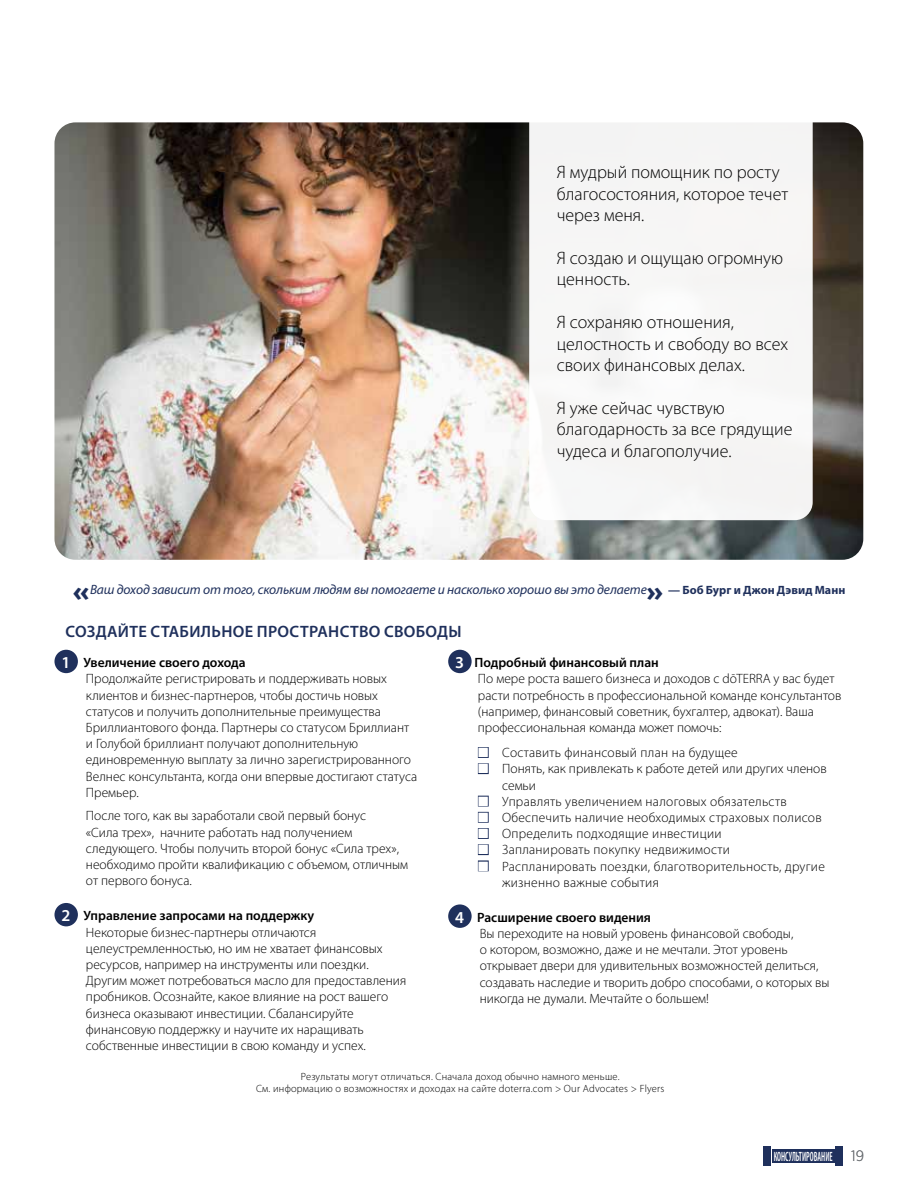
<style>
.page{position:relative;width:918px;height:1188px;background:#fff}
.page>*{position:absolute;margin:0;border:0;box-sizing:border-box;transform-origin:0 0}
.t1{font:300 18px/21.6px "Myriad Pro";color:#000}
.t2{font:600 16.5px "Myriad Pro";letter-spacing:.02em;color:#1f305c}
.t3{font:300 13.5px/16.2px "Myriad Pro";color:#000}
.t4{font:300 13.5px/16.2px "Myriad Pro";letter-spacing:.02em;color:#000}
.t5{font:italic 13.5px "Myriad Pro";letter-spacing:-.01em;color:#1f305c}
.t6{font:600 condensed 13.5px "Myriad Pro";color:#fff;scale:.62 1}
.t7{font:700 12px "Myriad Pro";letter-spacing:.005em;color:#1f305c}
.t8{font:300 10.5px/12px "Myriad Pro";letter-spacing:.02em;color:#000;text-align:center}
.s1{font-family:"Gotham";font-weight:700;font-style:normal;font-size:27px}
.s2{font-weight:600;font-size:16.65px;color:#fff}
.s3{font-weight:600}
.s4{color:#1f305c}
.s5{font-family:"Gotham Narrow";font-weight:300;font-stretch:normal;font-size:15px;color:#6c7074}
</style>
<div class="page">
<div style="left:772px;top:1149px;width:63px;height:14px;background:#1f305c"></div>
<div style="left:764px;top:1146px;width:7px;height:19px;background:#1f305c"></div>
<div style="left:835px;top:1146px;width:8px;height:19px;background:#1f305c"></div>
<img style="left:54px;top:122px;width:809px;height:438px">
<div style="left:54px;top:650px;width:24px;height:23px;background:#1f305c;border-radius:50%"></div>
<div style="left:54px;top:903px;width:24px;height:23px;background:#1f305c;border-radius:50%"></div>
<div style="left:448px;top:650px;width:24px;height:23px;background:#1f305c;border-radius:50%"></div>
<div style="left:448px;top:904px;width:24px;height:24px;background:#1f305c;border-radius:50%"></div>
<div style="left:529px;top:122px;width:284px;height:398px;background:#f6f6f5"></div>
<h1 class="t1" style="left:557px;top:161px;width:233px">Я мудрый помощник по росту благосостояния, которое течет через меня.</h1>
<h1 class="t1" style="left:557px;top:247px;width:228px">Я создаю и ощущаю огромную ценность.</h1>
<h1 class="t1" style="left:557px;top:311px;width:233px">Я сохраняю отношения, целостность и свободу во всех своих финансовых делах.</h1>
<h1 class="t1" style="left:557px;top:397px;width:237px">Я уже сейчас чувствую благодарность за все грядущие чудеса и благополучие.</h1>
<p class="t5" style="left:73px;top:582px;width:592px"><span class="s1">«</span>Ваш доход зависит от того, скольким людям вы помогаете и насколько хорошо вы это делаете<span class="s1">»</span></p>
<p class="t7" style="left:668px;top:583px;width:179px">— Боб Бург и Джон Дэвид Манн</p>
<p class="t2" style="left:65px;top:622px;width:398px">СОЗДАЙТЕ СТАБИЛЬНОЕ ПРОСТРАНСТВО СВОБОДЫ</p>
<p class="t3" style="left:86px;top:655px;width:333px;text-indent:-24px"><span class="s2">1</span> <span class="s3">Увеличение своего дохода<br></span>Продолжайте регистрировать и поддерживать новых клиентов и бизнес-партнеров, чтобы достичь новых статусов и получить дополнительные преимущества Бриллиантового фонда. Партнеры со статусом Бриллиант и Голубой бриллиант получают дополнительную единовременную выплату за лично зарегистрированного Велнес консультанта, когда они впервые достигают статуса Премьер.</p>
<p class="t3" style="left:86px;top:808px;width:324px">После того, как вы заработали свой первый бонус<br>«Сила трех», начните работать над получением следующего. Чтобы получить второй бонус «Сила трех», необходимо пройти квалификацию с объемом, отличным от первого бонуса.</p>
<p class="t3" style="left:86px;top:908px;width:322px;text-indent:-24px"><span class="s2">2</span> <span class="s3">Управление запросами на поддержку<br></span>Некоторые бизнес-партнеры отличаются целеустремленностью, но им не хватает финансовых ресурсов, например на инструменты или поездки.<br>Другим может потребоваться масло для предоставления пробников. Осознайте, какое влияние на рост вашего бизнеса оказывают инвестиции. Сбалансируйте финансовую поддержку и научите их наращивать собственные инвестиции в свою команду и успех.</p>
<p class="t3" style="left:478px;top:655px;width:365px;text-indent:-23px"><span class="s2">3</span> <span class="s3">Подробный финансовый план<br></span>По мере роста вашего бизнеса и доходов с dōTERRA у вас будет расти потребность в профессиональной команде консультантов (например, финансовый советник, бухгалтер, адвокат). Ваша профессиональная команда может помочь:</p>
<p class="t4" style="left:478px;top:745px;width:261px"><span class="s4">■</span> Составить финансовый план на будущее</p>
<p class="t3" style="left:502px;top:761px;width:326px;text-indent:-24px"><span class="s4">■</span> Понять, как привлекать к работе детей или других членов семьи</p>
<p class="t4" style="left:478px;top:793px;width:310px"><span class="s4">■</span> Управлять увеличением налоговых обязательств</p>
<p class="t4" style="left:478px;top:810px;width:345px"><span class="s4">■</span> Обеспечить наличие необходимых страховых полисов</p>
<p class="t4" style="left:478px;top:826px;width:245px"><span class="s4">■</span> Определить подходящие инвестиции</p>
<p class="t4" style="left:478px;top:842px;width:253px"><span class="s4">■</span> Запланировать покупку недвижимости</p>
<p class="t4" style="left:502px;top:858px;width:324px;text-indent:-24px"><span class="s4">■</span> Распланировать поездки, благотворительность, другие жизненно важные события</p>
<p class="t3" style="left:480px;top:910px;width:351px;text-indent:-24px"><span class="s2">4</span> <span class="s3">Расширение своего видения<br></span>Вы переходите на новый уровень финансовой свободы,<br>о котором, возможно, даже и не мечтали. Этот уровень открывает двери для удивительных возможностей делиться, создавать наследие и творить добро способами, о которых вы никогда не думали. Мечтайте о большем!</p>
<p class="t8" style="left:256px;top:1071px;width:410px">Результаты могут отличаться. Сначала доход обычно намного меньше.<br>См. информацию о возможностях и доходах на сайте doterra.com &gt; Our Advocates &gt; Flyers</p>
<p class="t6" style="left:774px;top:1150px;width:147px">КОНСУЛЬТИРОВАНИЕ <span class="s5">19</span></p>
</div>
